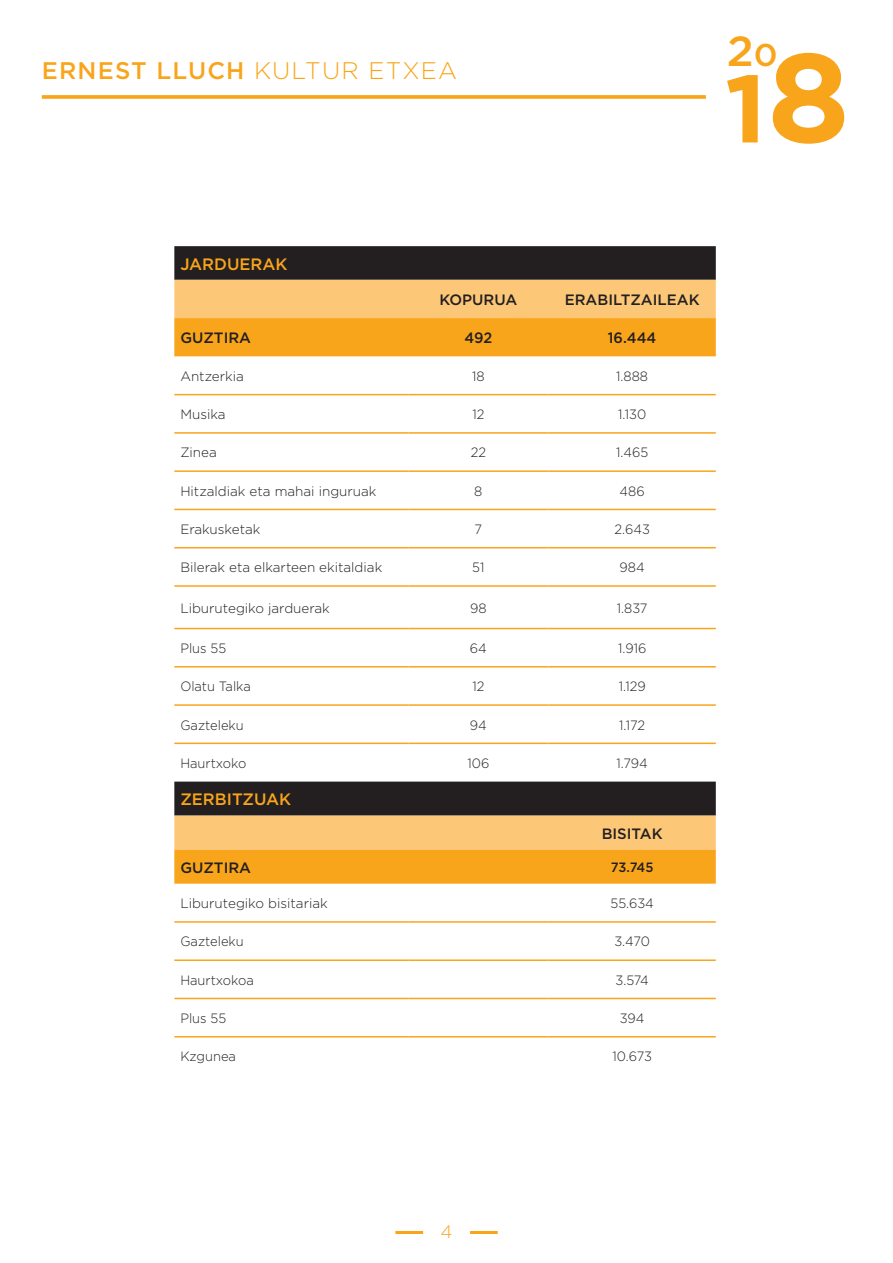
<style>
.page{position:relative;width:893px;height:1263px;background:#fff}
.page>*{position:absolute;margin:0;border:0;box-sizing:border-box;transform-origin:0 0}
.t1{font:700 95.55px "Gotham";color:#f9a51b;scale:1.05 1}
.t2{font:500 42px "Gotham";color:#f9a51b;scale:1.05 1}
.t3{font:500 24px "Gotham";letter-spacing:.05em;color:#f9a51b}
.t4{font:300 18px "Gotham";color:#f9a51b}
.t5{font:500 16.5px "Gotham";color:#f9a51b}
.t6{font:500 15px "Gotham";color:#231f20}
.t7{font:500 15px "Gotham";color:#231f20;scale:.96 1}
.t8{font:300 13.5px "Gotham";color:#231f20;scale:.96 1}
.t9{font:300 13.5px "Gotham";color:#231f20}
.t10{font:500 13.5px "Gotham";color:#231f20;scale:.96 1}
.s1{font-weight:300}
.s2{font-size:31.5px}
.s3{font-size:126.15px}
</style>
<div class="page">
<hr style="left:395px;top:1231px;width:28px;height:3px;background:#f9a51b">
<hr style="left:470px;top:1231px;width:28px;height:3px;background:#f9a51b">
<svg style="left:42px;top:95px;width:664px;height:4px;background:#f9ac2d"></svg>
<div style="left:174px;top:246px;width:542px;height:34px;background:#231f20"></div>
<div style="left:174px;top:280px;width:542px;height:38px;background:#fdc778"></div>
<svg style="left:174px;top:318px;width:542px;height:566px"></svg>
<hr style="left:174px;top:921px;width:234px;height:2px;background:#f9a51b">
<hr style="left:408px;top:921px;width:141px;height:2px;background:#f9a51b">
<hr style="left:549px;top:921px;width:167px;height:2px;background:#f9a51b">
<hr style="left:174px;top:959px;width:234px;height:2px;background:#f9a51b">
<hr style="left:408px;top:959px;width:141px;height:2px;background:#f9a51b">
<hr style="left:549px;top:959px;width:167px;height:2px;background:#f9a51b">
<hr style="left:174px;top:998px;width:234px;height:1px;background:#f9a51b">
<hr style="left:408px;top:998px;width:141px;height:1px;background:#f9a51b">
<hr style="left:549px;top:998px;width:167px;height:1px;background:#f9a51b">
<hr style="left:174px;top:509px;width:234px;height:1px;background:#f9a51b">
<hr style="left:174px;top:547px;width:234px;height:1px;background:#f9a51b">
<hr style="left:174px;top:585px;width:234px;height:2px;background:#f9a51b">
<hr style="left:408px;top:394px;width:141px;height:1px;background:#f9a51b">
<hr style="left:549px;top:394px;width:167px;height:1px;background:#f9a51b">
<hr style="left:408px;top:432px;width:141px;height:2px;background:#f9a51b">
<hr style="left:549px;top:432px;width:167px;height:2px;background:#f9a51b">
<hr style="left:408px;top:470px;width:141px;height:2px;background:#f9a51b">
<hr style="left:549px;top:470px;width:167px;height:2px;background:#f9a51b">
<hr style="left:408px;top:509px;width:141px;height:1px;background:#f9a51b">
<hr style="left:549px;top:509px;width:167px;height:1px;background:#f9a51b">
<hr style="left:408px;top:547px;width:141px;height:1px;background:#f9a51b">
<hr style="left:549px;top:547px;width:167px;height:1px;background:#f9a51b">
<hr style="left:408px;top:585px;width:141px;height:2px;background:#f9a51b">
<hr style="left:549px;top:585px;width:167px;height:2px;background:#f9a51b">
<hr style="left:174px;top:628px;width:234px;height:1px;background:#f9a51b">
<hr style="left:408px;top:628px;width:141px;height:1px;background:#f9a51b">
<hr style="left:549px;top:628px;width:167px;height:1px;background:#f9a51b">
<hr style="left:174px;top:666px;width:234px;height:1px;background:#f9a51b">
<hr style="left:408px;top:666px;width:141px;height:1px;background:#f9a51b">
<hr style="left:549px;top:666px;width:167px;height:1px;background:#f9a51b">
<hr style="left:174px;top:704px;width:234px;height:2px;background:#f9a51b">
<hr style="left:408px;top:704px;width:141px;height:2px;background:#f9a51b">
<hr style="left:549px;top:704px;width:167px;height:2px;background:#f9a51b">
<hr style="left:174px;top:742px;width:234px;height:2px;background:#f9a51b">
<hr style="left:408px;top:742px;width:141px;height:2px;background:#f9a51b">
<hr style="left:549px;top:742px;width:167px;height:2px;background:#f9a51b">
<hr style="left:174px;top:394px;width:234px;height:1px;background:#f9a51b">
<hr style="left:174px;top:432px;width:234px;height:2px;background:#f9a51b">
<hr style="left:174px;top:470px;width:234px;height:2px;background:#f9a51b">
<hr style="left:174px;top:1036px;width:234px;height:1px;background:#f9a51b">
<hr style="left:408px;top:1036px;width:141px;height:1px;background:#f9a51b">
<hr style="left:549px;top:1036px;width:167px;height:1px;background:#f9a51b">
<h3 class="t3" style="left:42px;top:55px;width:417px">ERNEST LLUCH <span class="s1">KULTUR ETXEA</span></h3>
<h2 class="t2" style="left:727px;top:24px;width:50px">2<span class="s2">0</span></h2>
<h1 class="t1" style="left:725px;top:45px;width:121px">1<span class="s3">8</span></h1>
<p class="t5" style="left:180px;top:253px;width:109px">JARDUERAK</p>
<p class="t6" style="left:439px;top:290px;width:79px">KOPURUA</p>
<p class="t6" style="left:565px;top:290px;width:136px">ERABILTZAILEAK</p>
<p class="t6" style="left:180px;top:328px;width:72px">GUZTIRA</p>
<p class="t7" style="left:464px;top:328px;width:30px">492</p>
<p class="t7" style="left:608px;top:328px;width:52px">16.444</p>
<p class="t9" style="left:180px;top:368px;width:65px">Antzerkia</p>
<p class="t8" style="left:472px;top:368px;width:15px">18</p>
<p class="t8" style="left:616px;top:368px;width:35px">1.888</p>
<p class="t9" style="left:180px;top:406px;width:47px">Musika</p>
<p class="t8" style="left:472px;top:406px;width:14px">12</p>
<p class="t8" style="left:618px;top:406px;width:31px">1.130</p>
<p class="t9" style="left:180px;top:444px;width:38px">Zinea</p>
<p class="t8" style="left:471px;top:444px;width:17px">22</p>
<p class="t8" style="left:616px;top:444px;width:35px">1.465</p>
<p class="t9" style="left:180px;top:482px;width:198px">Hitzaldiak eta mahai inguruak</p>
<p class="t8" style="left:474px;top:482px;width:10px">8</p>
<p class="t8" style="left:620px;top:482px;width:28px">486</p>
<p class="t9" style="left:180px;top:521px;width:82px">Erakusketak</p>
<p class="t8" style="left:475px;top:521px;width:9px">7</p>
<p class="t8" style="left:614px;top:521px;width:38px">2.643</p>
<p class="t9" style="left:180px;top:559px;width:203px">Bilerak eta elkarteen ekitaldiak</p>
<p class="t8" style="left:472px;top:559px;width:14px">51</p>
<p class="t8" style="left:620px;top:559px;width:28px">984</p>
<p class="t9" style="left:180px;top:599px;width:151px">Liburutegiko jarduerak</p>
<p class="t8" style="left:470px;top:599px;width:19px">98</p>
<p class="t8" style="left:617px;top:599px;width:33px">1.837</p>
<p class="t8" style="left:180px;top:640px;width:49px">Plus 55</p>
<p class="t8" style="left:470px;top:640px;width:19px">64</p>
<p class="t8" style="left:618px;top:640px;width:31px">1.916</p>
<p class="t8" style="left:180px;top:678px;width:75px">Olatu Talka</p>
<p class="t8" style="left:472px;top:678px;width:14px">12</p>
<p class="t8" style="left:619px;top:678px;width:30px">1.129</p>
<p class="t8" style="left:180px;top:716px;width:67px">Gazteleku</p>
<p class="t8" style="left:470px;top:716px;width:19px">94</p>
<p class="t8" style="left:619px;top:716px;width:29px">1.172</p>
<p class="t8" style="left:180px;top:754px;width:70px">Haurtxoko</p>
<p class="t8" style="left:467px;top:754px;width:24px">106</p>
<p class="t8" style="left:616px;top:754px;width:34px">1.794</p>
<p class="t5" style="left:180px;top:788px;width:112px">ZERBITZUAK</p>
<p class="t6" style="left:602px;top:823px;width:63px">BISITAK</p>
<p class="t6" style="left:180px;top:857px;width:72px">GUZTIRA</p>
<p class="t10" style="left:611px;top:858px;width:46px">73.745</p>
<p class="t9" style="left:180px;top:895px;width:149px">Liburutegiko bisitariak</p>
<p class="t8" style="left:610px;top:895px;width:47px">55.634</p>
<p class="t8" style="left:180px;top:933px;width:67px">Gazteleku</p>
<p class="t8" style="left:614px;top:933px;width:39px">3.470</p>
<p class="t8" style="left:180px;top:971px;width:78px">Haurtxokoa</p>
<p class="t8" style="left:615px;top:971px;width:36px">3.574</p>
<p class="t8" style="left:180px;top:1010px;width:49px">Plus 55</p>
<p class="t8" style="left:620px;top:1010px;width:27px">394</p>
<p class="t8" style="left:180px;top:1048px;width:60px">Kzgunea</p>
<p class="t8" style="left:612px;top:1048px;width:43px">10.673</p>
<h3 class="t4" style="left:441px;top:1220px;width:13px">4</h3>
</div>
